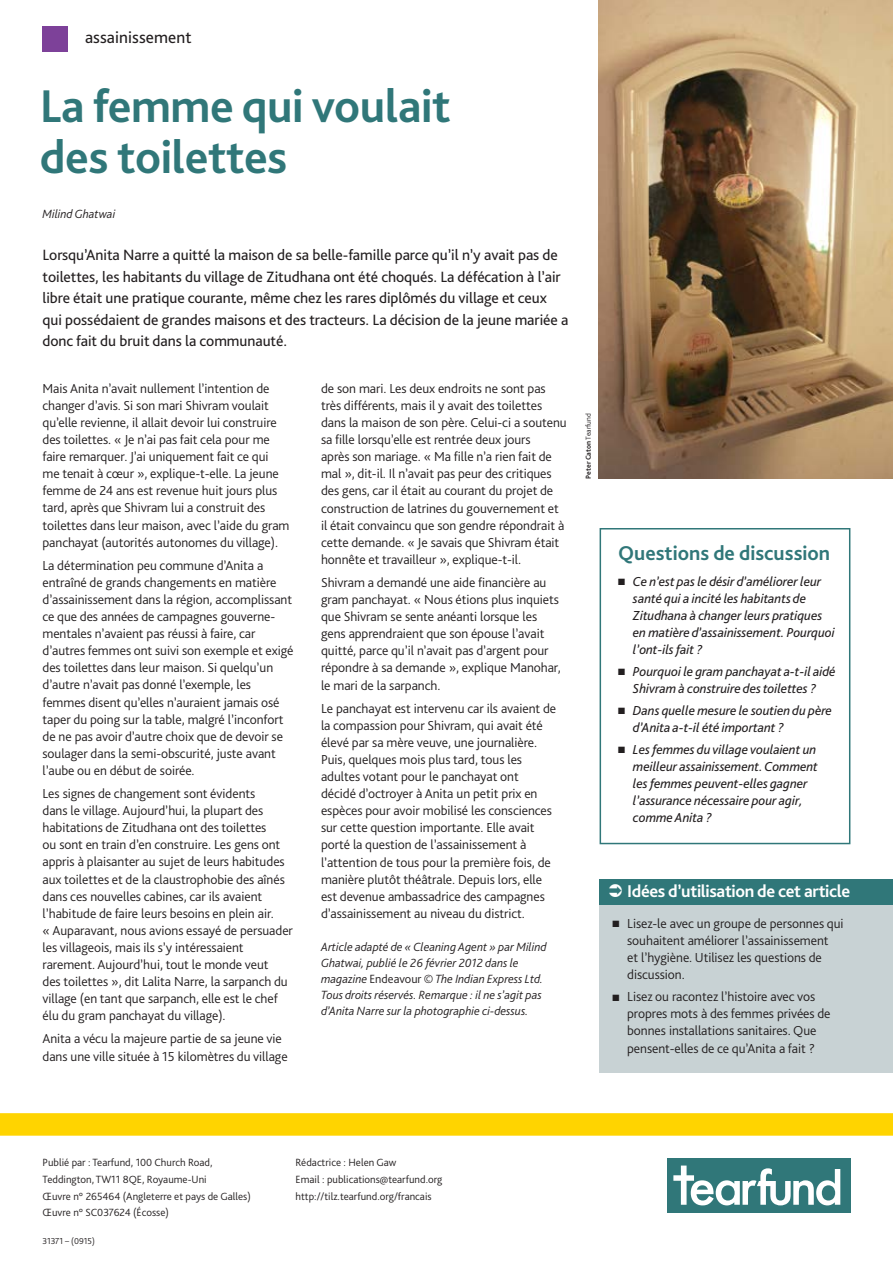
<style>
.page{position:relative;width:893px;height:1263px;background:#fff}
.page>*{position:absolute;margin:0;border:0;box-sizing:border-box;transform-origin:0 0}
.t1{font:700 48px/51px "Bliss Pro";letter-spacing:-.01em;color:#307779}
.t2{font:700 21px "Bliss Pro";color:#307779}
.t3{font:700 17.85px "Bliss Pro";letter-spacing:-.02em;color:#fff}
.t4{font:17.25px "Bliss Pro";letter-spacing:.005em;color:#231f20}
.t5{font:15.6px/21.5px "Bliss Pro";letter-spacing:-.005em;color:#231f20}
.t6{font:300 13.65px/17.1px "Bliss Pro";letter-spacing:-.005em;color:#231f20}
.t7{font:italic 13.65px/17.1px "Bliss Pro";letter-spacing:-.005em;color:#231f20}
.t8{font:italic 300 12.45px/16px "Bliss Pro";color:#231f20}
.t9{font:300 10.95px/16.8px "Bliss Pro";color:#231f20}
.t10{font:300 9px "Bliss Pro";color:#231f20}
.t11{font:700 7.5px "Bliss Pro";color:#231f20}
.s1{font-style:normal}
.s2{font-weight:300}
</style>
<div class="page">
<div style="left:43px;top:26px;width:25px;height:25px;background:#7d4199"></div>
<div style="left:667px;top:1159px;width:183px;height:54px;background:#307779"></div>
<svg style="left:673px;top:1165px;width:167px;height:40px"></svg>
<div style="left:0;top:1113px;width:893px;height:23px;background:#ffd400"></div>
<img style="left:599px;top:0;width:294px;height:479px">
<div style="left:600px;top:528px;width:250px;height:316px;border:2px solid #307779"></div>
<div style="left:600px;top:904px;width:293px;height:169px;background:#c8d2d4"></div>
<div style="left:600px;top:879px;width:293px;height:25px;background:#307779"></div>
<p class="t4" style="left:85px;top:26px;width:108px">assainissement</p>
<h1 class="t1" style="left:40px;top:80px;width:412px">La femme qui voulait des toilettes</h1>
<p class="t8" style="left:43px;top:205px;width:74px">Milind Ghatwai</p>
<p class="t5" style="left:43px;top:244px;width:527px">Lorsqu’Anita Narre a quitté la maison de sa belle-famille parce qu’il n’y avait pas de toilettes, les habitants du village de Zitudhana ont été choqués. La défécation à l’air libre était une pratique courante, même chez les rares diplômés du village et ceux qui possédaient de grandes maisons et des tracteurs. La décision de la jeune mariée a donc fait du bruit dans la communauté.</p>
<p class="t6" style="left:43px;top:379px;width:248px">Mais Anita n’avait nullement l’intention de changer d’avis. Si son mari Shivram voulait qu’elle revienne, il allait devoir lui construire des toilettes. « Je n’ai pas fait cela pour me faire remarquer. J’ai uniquement fait ce qui<br>me tenait à cœur », explique-t-elle. La jeune femme de 24 ans est revenue huit jours plus tard, après que Shivram lui a construit des toilettes dans leur maison, avec l’aide du gram panchayat (autorités autonomes du village).</p>
<p class="t6" style="left:43px;top:556px;width:252px">La détermination peu commune d’Anita a entraîné de grands changements en matière d’assainissement dans la région, accomplissant ce que des années de campagnes gouverne&shy;mentales n’avaient pas réussi à faire, car d’autres femmes ont suivi son exemple et exigé des toilettes dans leur maison. Si quelqu’un d’autre n’avait pas donné l’exemple, les femmes disent qu’elles n’auraient jamais osé taper du poing sur la table, malgré l’inconfort de ne pas avoir d’autre choix que de devoir se soulager dans la semi-obscurité, juste avant l’aube ou en début de soirée.</p>
<p class="t6" style="left:43px;top:785px;width:252px">Les signes de changement sont évidents<br>dans le village. Aujourd’hui, la plupart des habitations de Zitudhana ont des toilettes<br>ou sont en train d’en construire. Les gens ont appris à plaisanter au sujet de leurs habitudes aux toilettes et de la claustrophobie des aînés dans ces nouvelles cabines, car ils avaient l’habitude de faire leurs besoins en plein air.<br>« Auparavant, nous avions essayé de persuader les villageois, mais ils s’y intéressaient rarement. Aujourd’hui, tout le monde veut<br>des toilettes », dit Lalita Narre, la sarpanch du village (en tant que sarpanch, elle est le chef élu du gram panchayat du village).</p>
<p class="t6" style="left:43px;top:1030px;width:247px">Anita a vécu la majeure partie de sa jeune vie dans une ville située à 15 kilomètres du village</p>
<p class="t6" style="left:321px;top:379px;width:247px">de son mari. Les deux endroits ne sont pas très différents, mais il y avait des toilettes dans la maison de son père. Celui-ci a soutenu sa fille lorsqu’elle est rentrée deux jours<br>après son mariage. « Ma fille n’a rien fait de mal », dit-il. Il n’avait pas peur des critiques des gens, car il était au courant du projet de construction de latrines du gouvernement et il était convaincu que son gendre répondrait à cette demande. « Je savais que Shivram était honnête et travailleur », explique-t-il.</p>
<p class="t6" style="left:321px;top:573px;width:241px">Shivram a demandé une aide financière au gram panchayat. « Nous étions plus inquiets que Shivram se sente anéanti lorsque les gens apprendraient que son épouse l’avait quitté, parce qu’il n’avait pas d’argent pour répondre à sa demande », explique Manohar, le mari de la sarpanch.</p>
<p class="t6" style="left:321px;top:699px;width:237px">Le panchayat est intervenu car ils avaient de la compassion pour Shivram, qui avait été élevé par sa mère veuve, une journalière.<br>Puis, quelques mois plus tard, tous les adultes votant pour le panchayat ont décidé d’octroyer à Anita un petit prix en espèces pour avoir mobilisé les consciences sur cette question importante. Elle avait porté la question de l’assainissement à l’attention de tous pour la première fois, de manière plutôt théâtrale. Depuis lors, elle est devenue ambassadrice des campagnes d’assainissement au niveau du district.</p>
<p class="t8" style="left:321px;top:938px;width:227px">Article adapté de « Cleaning Agent » par Milind Ghatwai, publié le 26 février 2012 dans le magazine <span class="s1">Endeavour</span> © The Indian Express Ltd.<br>Tous droits réservés. Remarque : il ne s’agit pas d’Anita Narre sur la photographie ci-dessus.</p>
<p class="t11" style="left:584px;top:479px;width:67px;rotate:-90deg">Peter Caton <span class="s2">Tearfund</span></p>
<h2 class="t2" style="left:618px;top:540px;width:214px">Questions de discussion</h2>
<p class="t7" style="left:633px;top:572px;width:203px;text-indent:-15px">■ Ce n’est pas le désir d’améliorer leur santé qui a incité les habitants de Zitudhana à changer leurs pratiques en matière d’assainissement. Pourquoi l’ont-ils fait ?</p>
<p class="t7" style="left:618px;top:663px;width:219px;text-align:center">■ Pourquoi le gram panchayat a-t-il aidé<br>Shivram à construire des toilettes ?</p>
<p class="t7" style="left:633px;top:702px;width:201px;text-indent:-15px">■ Dans quelle mesure le soutien du père d’Anita a-t-il été important ?</p>
<p class="t7" style="left:633px;top:740px;width:186px;text-indent:-15px">■ Les femmes du village voulaient un meilleur assainissement. Comment les femmes peuvent-elles gagner l’assurance nécessaire pour agir, comme Anita ?</p>
<h3 class="t3" style="left:627px;top:880px;width:225px">Idées d’utilisation de cet article</h3>
<p class="t6" style="left:627px;top:915px;width:218px;text-indent:-15px">■ Lisez-le avec un groupe de personnes qui souhaitent améliorer l’assainissement<br>et l’hygiène. Utilisez les questions de discussion.</p>
<p class="t6" style="left:627px;top:988px;width:205px;text-indent:-15px">■ Lisez ou racontez l’histoire avec vos propres mots à des femmes privées de bonnes installations sanitaires. Que pensent-elles de ce qu’Anita a fait ?</p>
<p class="t9" style="left:43px;top:1154px;width:210px">Publié par : Tearfund, 100 Church Road, Teddington, TW11 8QE, Royaume-Uni<br>Œuvre n° 265464 (Angleterre et pays de Galles)<br>Œuvre n° SC037624 (Écosse)</p>
<p class="t9" style="left:296px;top:1154px;width:148px">Rédactrice : Helen Gaw<br>Email : publications@tearfund.org http://tilz.tearfund.org/francais</p>
<p class="t10" style="left:43px;top:1236px;width:54px">31371 – (0915)</p>
</div>
